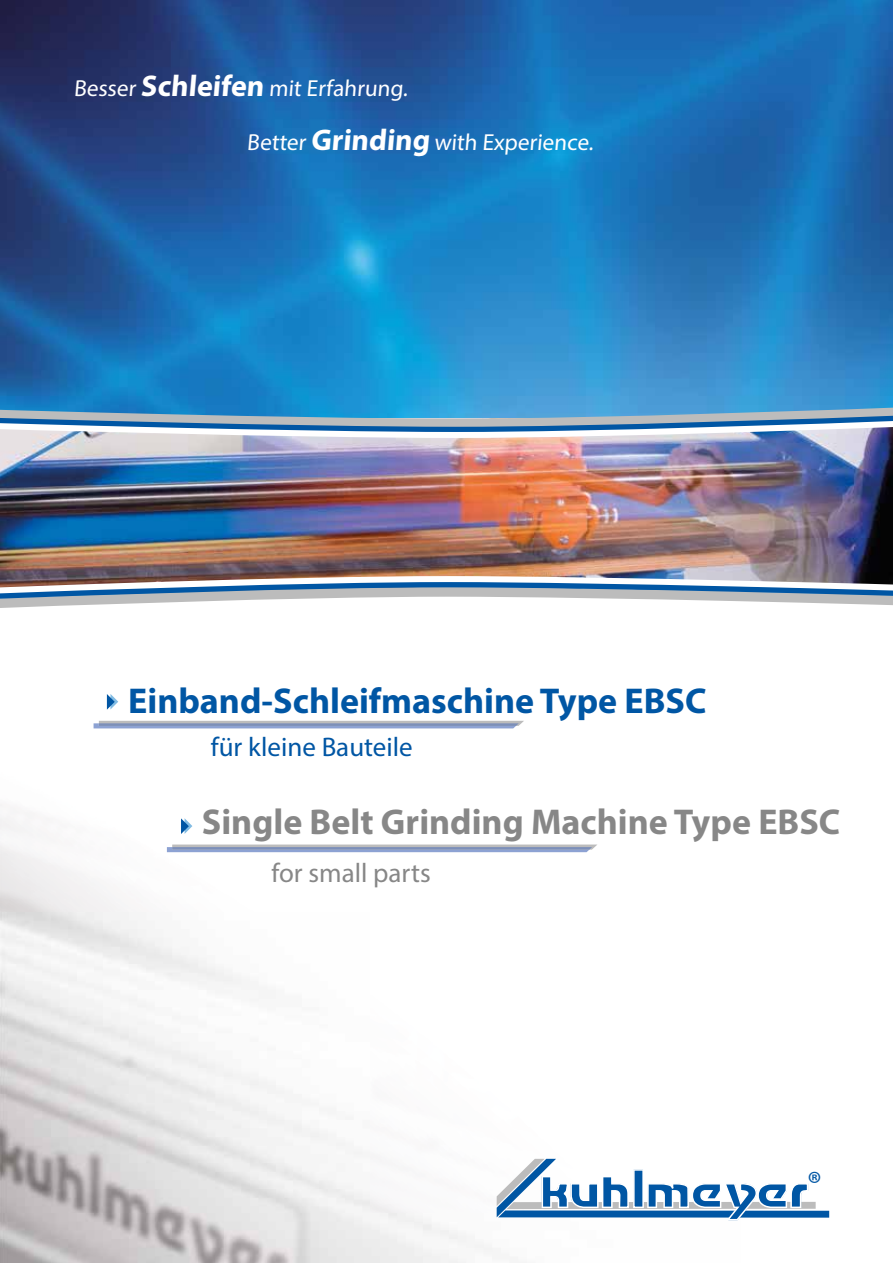
<style>
.page{position:relative;width:893px;height:1263px;background:#fff}
.page>*{position:absolute;margin:0;border:0;box-sizing:border-box;transform-origin:0 0}
.t1{font:700 36px "Myriad Pro";color:#878787}
.t2{font:700 36px "Myriad Pro";color:#0056a4}
.t3{font:33.9px "Myriad Pro";color:#0056a4}
.t4{font:27px "Myriad Pro";color:#0056a4}
.t5{font:27px "Myriad Pro";color:#878787}
.t6{font:23.25px "Myriad Pro";color:#fff}
.s1{font-weight:700;font-size:30px}
</style>
<div class="page">
<img style="left:0;top:694px;width:738px;height:569px">
<img style="left:0;top:0;width:893px;height:407px">
<svg style="left:497px;top:1159px;width:332px;height:61px"></svg>
<img style="left:0;top:438px;width:893px;height:138px">
<svg style="left:0;top:407px;width:893px;height:31px"></svg>
<svg style="left:107px;top:694px;width:11px;height:16px"></svg>
<svg style="left:181px;top:818px;width:11px;height:16px"></svg>
<img style="left:94px;top:723px;width:422px;height:5px">
<svg style="left:99px;top:721px;width:425px;height:5px;background:#9ba5ba"></svg>
<img style="left:167px;top:847px;width:422px;height:5px">
<svg style="left:172px;top:844px;width:425px;height:6px;background:#a7afc2"></svg>
<svg style="left:0;top:576px;width:893px;height:32px"></svg>
<p class="t6" style="left:74px;top:74px;width:338px">Besser <span class="s1">Schleifen</span> mit Erfahrung.</p>
<p class="t6" style="left:247px;top:128px;width:350px">Better <span class="s1">Grinding</span> with Experience.</p>
<h1 class="t2" style="left:128px;top:677px;width:580px">Einband-Schleifmaschine Type EBSC</h1>
<p class="t4" style="left:211px;top:730px;width:203px">für kleine Bauteile</p>
<h1 class="t1" style="left:202px;top:798px;width:640px">Single Belt Grinding Machine Type EBSC</h1>
<p class="t5" style="left:272px;top:856px;width:161px">for small parts</p>
<h2 class="t3" style="left:808px;top:1162px;width:16px">®</h2>
</div>
